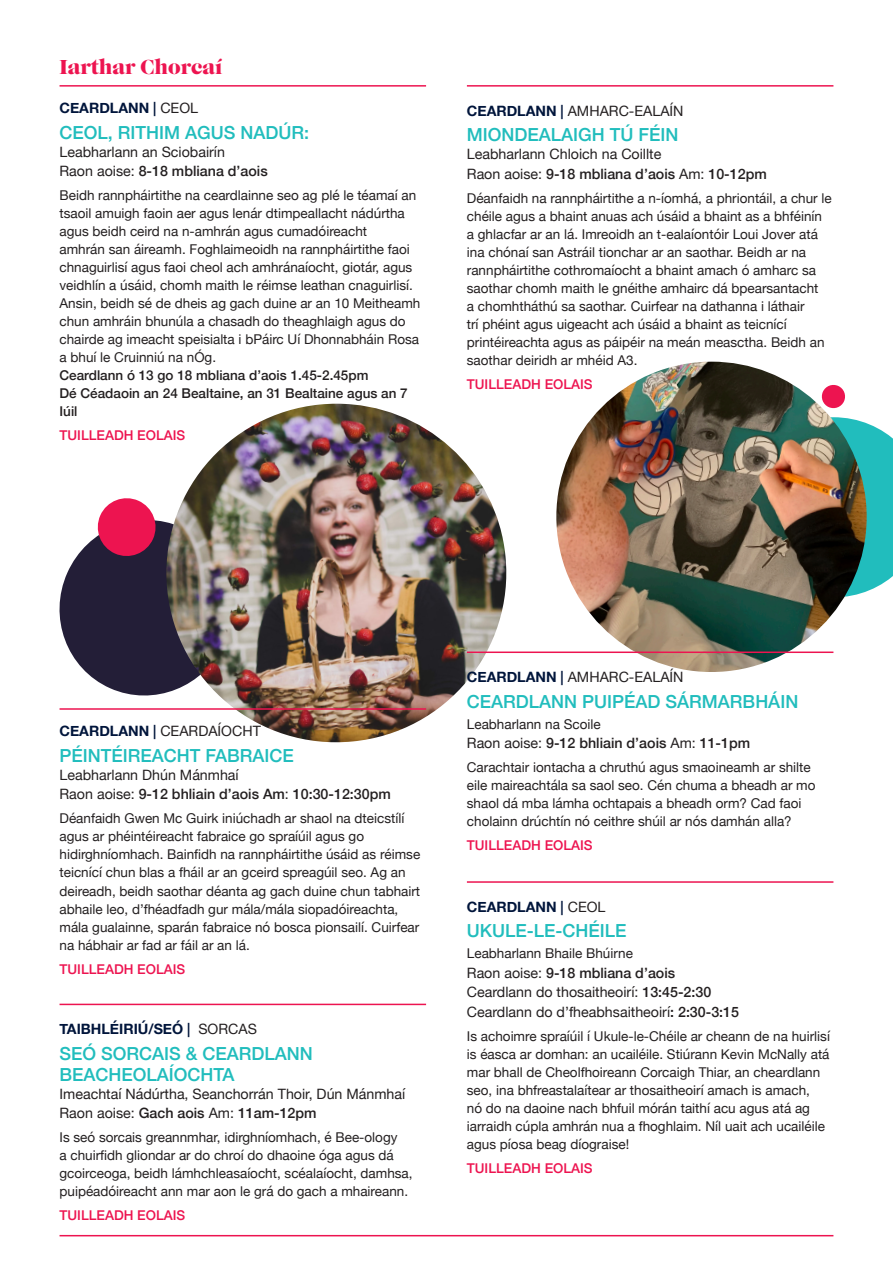
<style>
.page{position:relative;width:893px;height:1268px;background:#fff}
.page>*{position:absolute;margin:0;border:0;box-sizing:border-box;transform-origin:0 0}
.t1{font:21px "Caslon Gra D";color:#ed1450}
.t2{font:500 18px/21px "Helvetica Neue";color:#21bdbd}
.t3{font:14.25px "Helvetica Neue";color:#231f20}
.t4{font:500 14.25px "Helvetica Neue";color:#231f20}
.t5{font:700 14.25px "Helvetica Neue";color:#00153b}
.t6{font:13.5px/18px "Helvetica Neue";color:#231f20}
.t7{font:500 13.5px "Helvetica Neue";color:#ed1450}
.t8{font:500 13.5px/18px "Helvetica Neue";color:#231f20}
.s1{font-weight:500}
.s2{font-weight:400;color:#231f20}
.s3{font-weight:400}
.s4{font-weight:700;color:#00153b}
.s5{font-weight:500;color:#00153b}
</style>
<div class="page">
<svg style="left:874px;top:426px;width:19px;height:162px;background:#30c1c1"></svg>
<svg style="left:59px;top:498px;width:99px;height:198px"></svg>
<img style="left:158px;top:403px;width:349px;height:340px">
<img style="left:556px;top:361px;width:318px;height:311px">
<hr style="left:60px;top:85px;width:366px;height:2px;background:#ed1450">
<hr style="left:60px;top:708px;width:366px;height:1px;background:#ed1450">
<hr style="left:60px;top:1003px;width:366px;height:1px;background:#ed1450">
<hr style="left:467px;top:85px;width:366px;height:2px;background:#ed1450">
<hr style="left:467px;top:651px;width:366px;height:2px;background:#ed1450">
<hr style="left:467px;top:881px;width:366px;height:1px;background:#ed1450">
<hr style="left:60px;top:1234px;width:773px;height:2px;background:#ed1450">
<p class="t1" style="left:60px;top:54px;width:164px">Iarthar Chorcaí</p>
<p class="t5" style="left:60px;top:97px;width:140px">CEARDLANN <span class="s1">|</span> <span class="s2">CEOL</span></p>
<p class="t2" style="left:60px;top:120px;width:251px">CEOL, RITHIM AGUS NADÚR:</p>
<p class="t3" style="left:60px;top:141px;width:167px">Leabharlann an Sciobairín</p>
<p class="t4" style="left:60px;top:160px;width:210px"><span class="s3">Raon aoise:</span> 8-18 mbliana d’aois</p>
<p class="t6" style="left:60px;top:187px;width:362px">Beidh rannpháirtithe na ceardlainne seo ag plé le téamaí an tsaoil amuigh faoin aer agus lenár dtimpeallacht nádúrtha agus beidh ceird na n‑amhrán agus cumadóireacht<br>amhrán san áireamh. Foghlaimeoidh na rannpháirtithe faoi chnaguirlisí agus faoi cheol ach amhránaíocht, giotár, agus veidhlín a úsáid, chomh maith le réimse leathan cnaguirlisí.<br>Ansin, beidh sé de dheis ag gach duine ar an 10 Meitheamh chun amhráin bhunúla a chasadh do theaghlaigh agus do chairde ag imeacht speisialta i bPáirc Uí Dhonnabháin Rosa a bhuí le Cruinniú na nÓg.</p>
<p class="t8" style="left:60px;top:365px;width:310px">Ceardlann ó 13 go 18 mbliana d’aois 1.45‑2.45pm</p>
<p class="t8" style="left:60px;top:383px;width:350px">Dé Céadaoin an 24 Bealtaine, an 31 Bealtaine agus an 7<br>Iúil</p>
<p class="t7" style="left:60px;top:425px;width:127px">TUILLEADH EOLAIS</p>
<p class="t3" style="left:467px;top:100px;width:218px"><span class="s4">CEARDLANN</span> <span class="s5">|</span> AMHARC‑EALAÍN</p>
<p class="t2" style="left:467px;top:123px;width:213px">MIONDEALAIGH TÚ FÉIN</p>
<p class="t3" style="left:467px;top:144px;width:196px">Leabharlann Chloich na Coillte</p>
<p class="t4" style="left:467px;top:162px;width:301px"><span class="s3">Raon aoise:</span> 9-18 mbliana d’aois <span class="s3">Am:</span> 10-12pm</p>
<p class="t6" style="left:467px;top:190px;width:366px">Déanfaidh na rannpháirtithe a n‑íomhá, a phriontáil, a chur le chéile agus a bhaint anuas ach úsáid a bhaint as a bhféinín a ghlacfar ar an lá. Imreoidh an t‑ealaíontóir Loui Jover atá ina chónaí san Astráil tionchar ar an saothar. Beidh ar na rannpháirtithe cothromaíocht a bhaint amach ó amharc sa saothar chomh maith le gnéithe amhairc dá bpearsantacht<br>a chomhtháthú sa saothar. Cuirfear na dathanna i láthair<br>trí phéint agus uigeacht ach úsáid a bhaint as teicnící printéireachta agus as páipéir na meán measctha. Beidh an saothar deiridh ar mhéid A3.</p>
<p class="t7" style="left:467px;top:373px;width:127px">TUILLEADH EOLAIS</p>
<p class="t3" style="left:60px;top:721px;width:203px"><span class="s4">CEARDLANN</span> <span class="s5">|</span> CEARDAÍOCHT</p>
<p class="t2" style="left:60px;top:743px;width:236px">PÉINTÉIREACHT FABRAICE</p>
<p class="t3" style="left:60px;top:764px;width:181px">Leabharlann Dhún Mánmhaí</p>
<p class="t4" style="left:60px;top:782px;width:333px"><span class="s3">Raon aoise:</span> 9‑12 bhliain d’aois Am<span class="s3">:</span> 10:30-12:30pm</p>
<p class="t6" style="left:60px;top:810px;width:362px">Déanfaidh Gwen Mc Guirk iniúchadh ar shaol na dteicstílí agus ar phéintéireacht fabraice go spraíúil agus go hidirghníomhach. Bainfidh na rannpháirtithe úsáid as réimse teicnící chun blas a fháil ar an gceird spreagúil seo. Ag an deireadh, beidh saothar déanta ag gach duine chun tabhairt abhaile leo, d’fhéadfadh gur mála/mála siopadóireachta, mála gualainne, sparán fabraice nó bosca pionsailí. Cuirfear na hábhair ar fad ar fáil ar an lá.</p>
<p class="t7" style="left:60px;top:957px;width:127px">TUILLEADH EOLAIS</p>
<p class="t5" style="left:60px;top:1017px;width:199px">TAIBHLÉIRIÚ/SEÓ <span class="s1">|</span> <span class="s2">SORCAS</span></p>
<p class="t2" style="left:60px;top:1041px;width:255px">SEÓ SORCAIS &amp; CEARDLANN<br>BEACHEOLAÍOCHTA</p>
<p class="t3" style="left:60px;top:1083px;width:347px">Imeachtaí Nádúrtha, Seanchorrán Thoir, Dún Mánmhaí</p>
<p class="t4" style="left:60px;top:1101px;width:259px"><span class="s3">Raon aoise:</span> Gach aois <span class="s3">Am:</span> 11am-12pm</p>
<p class="t6" style="left:60px;top:1129px;width:355px">Is seó sorcais greannmhar, idirghníomhach, é Bee-ology<br>a chuirfidh gliondar ar do chroí do dhaoine óga agus dá gcoirceoga, beidh lámhchleasaíocht, scéalaíocht, damhsa, puipéadóireacht ann mar aon le grá do gach a mhaireann.</p>
<p class="t7" style="left:60px;top:1204px;width:127px">TUILLEADH EOLAIS</p>
<p class="t3" style="left:467px;top:666px;width:218px"><span class="s4">CEARDLANN</span> <span class="s5">|</span> AMHARC‑EALAÍN</p>
<p class="t2" style="left:467px;top:689px;width:333px">CEARDLANN PUIPÉAD SÁRMARBHÁIN</p>
<p class="t6" style="left:467px;top:715px;width:135px">Leabharlann na Scoile</p>
<p class="t4" style="left:467px;top:731px;width:285px"><span class="s3">Raon aoise:</span> 9-12 bhliain d’aois <span class="s3">Am:</span> 11-1pm</p>
<p class="t6" style="left:467px;top:759px;width:350px">Carachtair iontacha a chruthú agus smaoineamh ar shilte eile maireachtála sa saol seo. Cén chuma a bheadh ar mo shaol dá mba lámha ochtapais a bheadh orm? Cad faoi cholainn drúchtín nó ceithre shúil ar nós damhán alla?</p>
<p class="t7" style="left:467px;top:834px;width:127px">TUILLEADH EOLAIS</p>
<p class="t5" style="left:467px;top:895px;width:140px">CEARDLANN <span class="s1">|</span> <span class="s2">CEOL</span></p>
<p class="t2" style="left:467px;top:918px;width:161px">UKULE-LE-CHÉILE</p>
<p class="t6" style="left:467px;top:945px;width:168px">Leabharlann Bhaile Bhúirne</p>
<p class="t4" style="left:467px;top:961px;width:210px"><span class="s3">Raon aoise:</span> 9-18 mbliana d’aois</p>
<p class="t3" style="left:467px;top:981px;width:246px">Ceardlann do thosaitheoirí: <span class="s1">13:45-2:30</span></p>
<p class="t3" style="left:467px;top:1001px;width:274px">Ceardlann do d’fheabhsaitheoirí<span class="s1">: 2:30-3:15</span></p>
<p class="t6" style="left:467px;top:1027px;width:365px">Is achoimre spraíúil í Ukule-le-Chéile ar cheann de na huirlisí is éasca ar domhan: an ucailéile. Stiúrann Kevin McNally atá mar bhall de Cheolfhoireann Corcaigh Thiar, an cheardlann seo, ina bhfreastalaítear ar thosaitheoirí amach is amach,<br>nó do na daoine nach bhfuil mórán taithí acu agus atá ag iarraidh cúpla amhrán nua a fhoghlaim. Níl uait ach ucailéile agus píosa beag díograise!</p>
<p class="t7" style="left:467px;top:1157px;width:127px">TUILLEADH EOLAIS</p>
</div>
